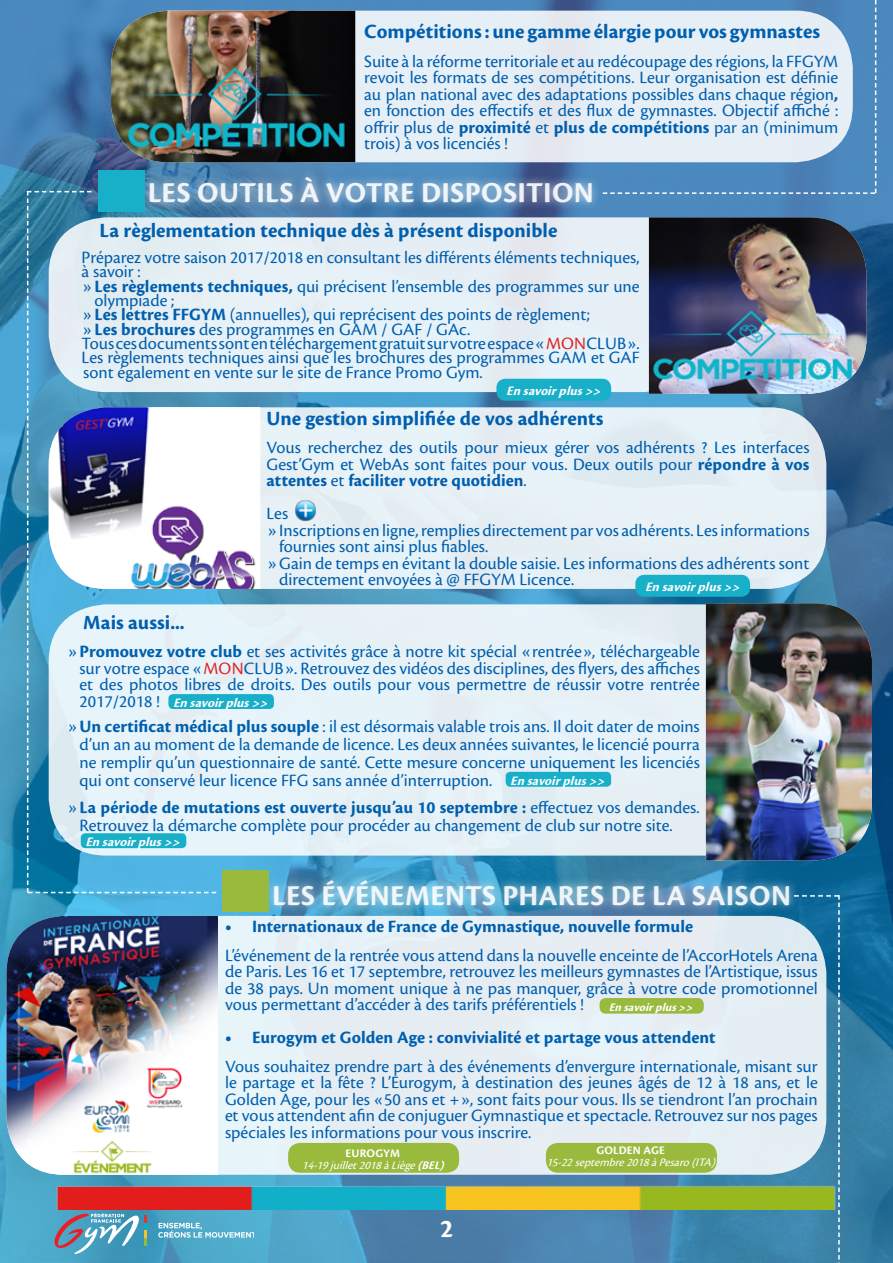
<style>
.page{position:relative;width:893px;height:1263px;background:#fff}
.page>*{position:absolute;margin:0;border:0;box-sizing:border-box;transform-origin:0 0}
.t1{font:700 30px "Cronos Pro";letter-spacing:.01em;color:#fff}
.t2{font:700 27px "Cronos Pro";color:#fff}
.t3{font:700 21px "Cronos Pro";letter-spacing:.005em;color:#005fae}
.t4{font:18px/16.5px "Cronos Pro";color:#005fae;text-align:justify}
.t5{font:700 18px "Cronos Pro";letter-spacing:.005em;color:#005fae}
.t6{font:italic 700 13.5px "Cronos Pro";letter-spacing:-.005em;color:#fff}
.t7{font:italic 12px/12px "Cronos Pro";color:#fff}
.t8{font:italic 700 12px "Cronos Pro";color:#fff}
.t9{font:700 12px "Cronos Pro";letter-spacing:.015em;color:#fff}
.s1{font-weight:700}
.s2{color:#df2326}
.s3{font-weight:700;font-style:normal}
</style>
<div class="page">
<img style="left:0;top:0;width:893px;height:1263px">
<img style="left:54px;top:1182px;width:740px;height:28px">
<svg style="left:158px;top:1223px;width:95px;height:15px"></svg>
<svg style="left:54px;top:1213px;width:93px;height:41px;background:#6fa1b8"></svg>
<div style="left:243px;top:11px;width:610px;height:151px;background:#e7eff6;border-radius:57px"></div>
<img style="left:111px;top:11px;width:244px;height:151px">
<div style="left:141px;top:168px;width:459px;height:43px;background:#fff;opacity:.75"></div>
<div style="left:98px;top:170px;width:47px;height:41px;background:#18afc9"></div>
<div style="left:49px;top:217px;width:652px;height:175px;background:#e6eff6;border-radius:57px"></div>
<img style="left:649px;top:217px;width:218px;height:177px">
<div style="left:496px;top:379px;width:115px;height:22px;background:#18afc9;border-radius:9px"></div>
<svg style="left:603px;top:0;width:273px;height:194px"></svg>
<div style="left:99px;top:407px;width:727px;height:182px;background:#e6f1f6;border-radius:57px"></div>
<div style="left:635px;top:575px;width:115px;height:22px;background:#18afc9;border-radius:9px"></div>
<img style="left:295px;top:500px;width:21px;height:22px">
<div style="left:49px;top:604px;width:741px;height:251px;background:#e6f2f7;border-radius:57px"></div>
<img style="left:706px;top:603px;width:166px;height:257px">
<div style="left:168px;top:694px;width:106px;height:15px;background:#18afc9;border-radius:4px"></div>
<div style="left:266px;top:870px;width:532px;height:43px;background:#fff;opacity:.75"></div>
<div style="left:222px;top:870px;width:47px;height:41px;background:#99ba3c"></div>
<div style="left:104px;top:916px;width:722px;height:259px;background:#e6edf3;border-radius:57px"></div>
<img style="left:6px;top:916px;width:212px;height:259px">
<div style="left:600px;top:998px;width:104px;height:16px;background:#99ba3c;border-radius:6px"></div>
<svg style="left:27px;top:191px;width:233px;height:702px"></svg>
<svg style="left:794px;top:895px;width:46px;height:368px"></svg>
<div style="left:288px;top:1143px;width:171px;height:30px;background:#99ba3c;border-radius:12px"></div>
<div style="left:546px;top:1143px;width:171px;height:30px;background:#99ba3c;border-radius:12px"></div>
<div style="left:506px;top:772px;width:105px;height:15px;background:#18afc9;border-radius:4px"></div>
<div style="left:81px;top:833px;width:105px;height:15px;background:#18afc9;border-radius:4px"></div>
<p class="t3" style="left:364px;top:20px;width:458px">Compétitions : une gamme élargie pour vos gymnastes</p>
<p class="t4" style="left:364px;top:53px;width:476px">Suite à la réforme territoriale et au redécoupage des régions, la FFGYM revoit les formats de ses compétitions. Leur organisation est définie au plan national avec des adaptations possibles dans chaque région<span class="s1">, </span>en fonction des effectifs et des flux de gymnastes. Objectif affiché : offrir plus de <span class="s1">proximité</span> et <span class="s1">plus de compétitions</span> par an (minimum trois) à vos licenciés !</p>
<h1 class="t1" style="left:148px;top:176px;width:447px">Les outils à votre disposition</h1>
<p class="t3" style="left:100px;top:218px;width:459px">La règlementation technique dès à présent disponible</p>
<p class="t4" style="left:82px;top:249px;width:559px">Préparez votre saison 2017/2018 en consultant les différents éléments techniques,</p>
<p class="t4" style="left:82px;top:264px;width:61px">à savoir :</p>
<p class="t4" style="left:82px;top:278px;width:560px">»<span class="s1">Les règlements techniques,</span> qui précisent l’ensemble des programmes sur une</p>
<p class="t4" style="left:94px;top:292px;width:81px">olympiade ;</p>
<p class="t4" style="left:82px;top:307px;width:510px">»<span class="s1">Les lettres FFGYM</span> (annuelles), qui reprécisent des points de règlement;</p>
<p class="t4" style="left:82px;top:321px;width:390px">»<span class="s1">Les brochures</span> des programmes en GAM / GAF / GAc.</p>
<p class="t4" style="left:82px;top:335px;width:559px">Tous ces documents sont en téléchargement gratuit sur votre espace «<span class="s2">Mon</span> Clu b».</p>
<p class="t4" style="left:82px;top:349px;width:559px">Les règlements techniques ainsi que les brochures des programmes GAM et GAF</p>
<p class="t4" style="left:83px;top:364px;width:401px">sont également en vente sur le site de France Promo Gym.</p>
<p class="t6" style="left:506px;top:383px;width:100px">Ensavoirplus&gt;&gt;</p>
<p class="t3" style="left:266px;top:406px;width:339px">Une gestion simplifiée de vos adhérents</p>
<p class="t4" style="left:266px;top:439px;width:545px">Vous recherchez des outils pour mieux gérer vos adhérents ? Les interfaces Gest’Gym et WebAs sont faites pour vous. Deux outils pour <span class="s1">répondre à vos attentes</span> et <span class="s1">faciliter votre quotidien</span>.</p>
<p class="t4" style="left:266px;top:505px;width:23px">Les</p>
<p class="t4" style="left:266px;top:522px;width:544px">»Inscriptions en ligne, remplies directement par vos adhérents. Les informations</p>
<p class="t4" style="left:279px;top:538px;width:211px">fournies sont ainsi plus fiables.</p>
<p class="t4" style="left:266px;top:555px;width:545px">»Gain de temps en évitant la double saisie. Les informations des adhérents sont</p>
<p class="t4" style="left:279px;top:571px;width:296px">directement envoyées à @ FFGYM Licence.</p>
<p class="t6" style="left:645px;top:579px;width:100px">Ensavoirplus&gt;&gt;</p>
<p class="t3" style="left:83px;top:610px;width:103px">Mais aussi...</p>
<p class="t4" style="left:80px;top:643px;width:622px;text-indent:-13px">»<span class="s1">Promouvez votre club</span> et ses activités grâce à notre kit spécial «rentrée», téléchargeable sur votre espace «<span class="s2">Mon</span> Clu b». Retrouvez des vidéos des disciplines, des flyers, des affiches et des photos libres de droits. Des outils pour vous permettre de réussir votre rentrée 2017/2018 !</p>
<p class="t4" style="left:80px;top:718px;width:622px;line-height:18px;text-indent:-13px">»<span class="s1">Un certificat médical plus souple</span> : il est désormais valable trois ans. Il doit dater de moins d’un an au moment de la demande de licence. Les deux années suivantes, le licencié pourra ne remplir qu’un questionnaire de santé. Cette mesure concerne uniquement les licenciés qui ont conservé leur licence FFG sans année d’interruption.</p>
<p class="t4" style="left:80px;top:799px;width:622px;line-height:18px;text-indent:-13px">»<span class="s1">La période de mutations est ouverte jusqu’au 10 septembre :</span> effectuez vos demandes.<br>Retrouvez la démarche complète pour procéder au changement de club sur notre site.</p>
<p class="t6" style="left:173px;top:695px;width:100px">Ensavoirplus&gt;&gt;</p>
<p class="t6" style="left:510px;top:772px;width:100px">Ensavoirplus&gt;&gt;</p>
<p class="t6" style="left:85px;top:834px;width:100px">Ensavoirplus&gt;&gt;</p>
<h1 class="t1" style="left:272px;top:878px;width:520px">Les événements phares de la saison</h1>
<p class="t5" style="left:225px;top:916px;width:470px">• Internationaux de France de Gymnastique, nouvelle formule</p>
<p class="t4" style="left:225px;top:947px;width:594px">L’événement de la rentrée vous attend dans la nouvelle enceinte de l’AccorHotels Arena de Paris. Les 16 et 17 septembre, retrouvez les meilleurs gymnastes de l’Artistique, issus de 38 pays. Un moment unique à ne pas manquer, grâce à votre code promotionnel vous permettant d’accéder à des tarifs préférentiels !</p>
<p class="t5" style="left:225px;top:1027px;width:492px">• Eurogym et Golden Age : convivialité et partage vous attendent</p>
<p class="t4" style="left:225px;top:1058px;width:594px">Vous souhaitez prendre part à des événements d’envergure internationale, misant sur le partage et la fête ? L’Eurogym, à destination des jeunes âgés de 12 à 18 ans, et le Golden Age, pour les «50 ans et +», sont faits pour vous. Ils se tiendront l’an prochain et vous attendent afin de conjuguer Gymnastique et spectacle. Retrouvez sur nos pages spéciales les informations pour vous inscrire.</p>
<p class="t8" style="left:609px;top:1000px;width:89px">Ensavoirplus&gt;&gt;</p>
<p class="t7" style="left:302px;top:1147px;width:147px;text-indent:44px"><span class="s3">Eurogym<br></span>14-19juillet2018àLiège<span class="s1">(BEL)</span></p>
<p class="t9" style="left:597px;top:1144px;width:70px">Golden Age</p>
<p class="t7" style="left:546px;top:1157px;width:174px">15-22septembre2018àPesaro(ITA)</p>
<h2 class="t2" style="left:440px;top:1213px;width:15px">2</h2>
</div>
